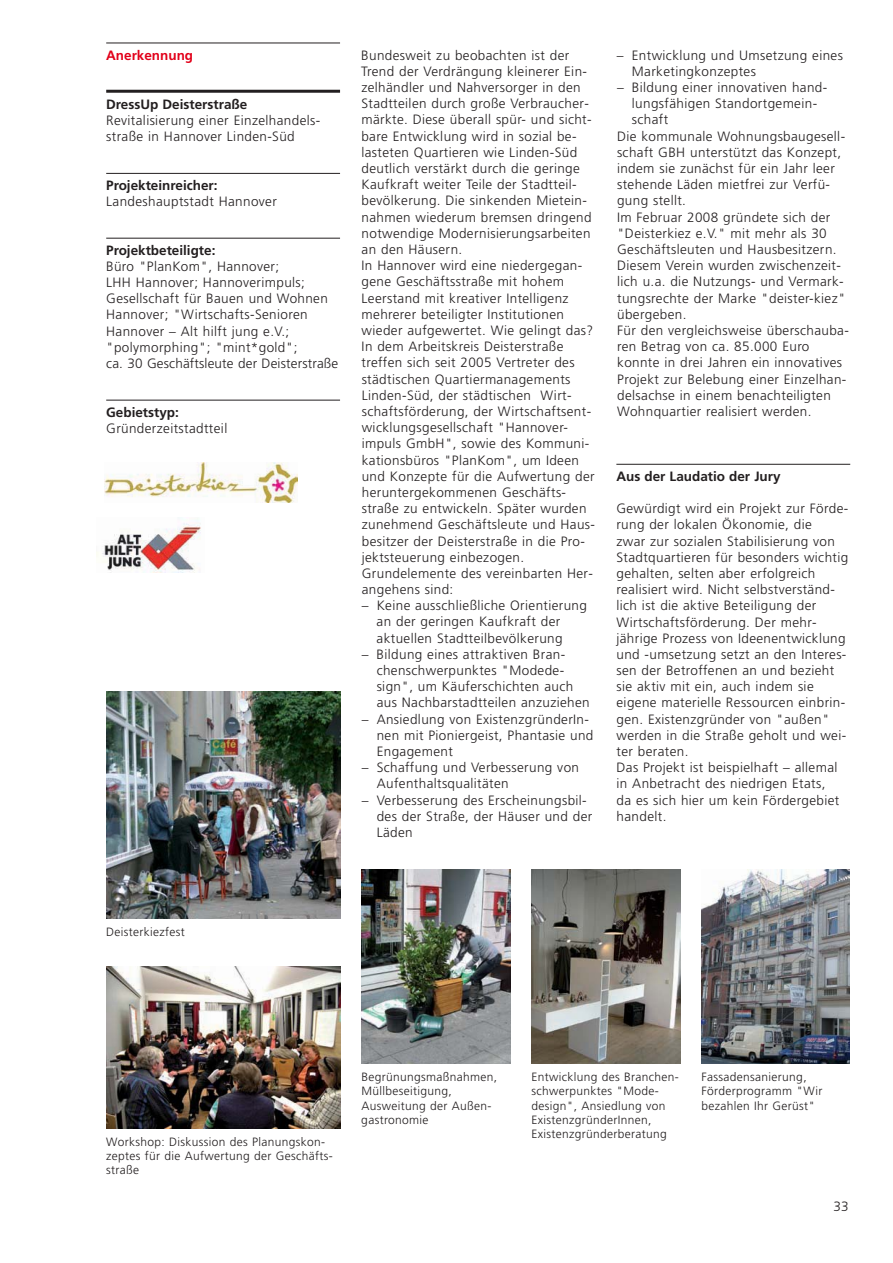
<style>
.page{position:relative;width:893px;height:1263px;background:#fff}
.page>*{position:absolute;margin:0;border:0;box-sizing:border-box;transform-origin:0 0}
.t1{font:300 13.5px/16.2px "Frutiger";letter-spacing:.03em;color:#231f20}
.t2{font:700 13.5px "Frutiger";color:#231f20}
.t3{font:700 13.5px "Frutiger";color:#e2001a}
.t4{font:300 12px/14.4px "Frutiger";letter-spacing:.03em;color:#231f20}
</style>
<div class="page">
<hr style="left:616px;top:464px;width:234px;height:1px;background:#231f20">
<hr style="left:106px;top:43px;width:234px;height:1px;background:#231f20">
<hr style="left:106px;top:90px;width:234px;height:3px;background:#231f20">
<hr style="left:106px;top:173px;width:234px;height:1px;background:#231f20">
<hr style="left:106px;top:238px;width:234px;height:1px;background:#231f20">
<hr style="left:106px;top:400px;width:234px;height:1px;background:#231f20">
<img style="left:104px;top:462px;width:193px;height:40px">
<img style="left:96px;top:517px;width:105px;height:56px">
<img style="left:106px;top:691px;width:234px;height:227px">
<img style="left:107px;top:967px;width:233px;height:162px">
<img style="left:701px;top:869px;width:148px;height:195px">
<img style="left:531px;top:869px;width:149px;height:195px">
<img style="left:361px;top:869px;width:149px;height:195px">
<p class="t3" style="left:106px;top:50px;width:88px">Anerkennung</p>
<p class="t2" style="left:106px;top:99px;width:143px">DressUp Deisterstraße</p>
<p class="t1" style="left:106px;top:113px;width:216px">Revitalisierung einer Einzelhandels&shy;straße in Hannover Linden-Süd</p>
<p class="t2" style="left:106px;top:180px;width:113px">Projekteinreicher:</p>
<p class="t1" style="left:106px;top:194px;width:172px">Landeshauptstadt Hannover</p>
<p class="t2" style="left:106px;top:245px;width:111px">Projektbeteiligte:</p>
<p class="t1" style="left:106px;top:259px;width:234px">Büro "PlanKom", Hannover;<br>LHH Hannover; Hannoverimpuls; Gesellschaft für Bauen und Wohnen Hannover; "Wirtschafts-Senioren Hannover – Alt hilft jung e.V.; "polymorphing"; "mint*gold";<br>ca. 30 Geschäftsleute der Deisterstraße</p>
<p class="t2" style="left:106px;top:406px;width:74px">Gebietstyp:</p>
<p class="t1" style="left:106px;top:421px;width:123px">Gründerzeitstadtteil</p>
<p class="t1" style="left:361px;top:48px;width:235px">Bundesweit zu beobachten ist der Trend der Verdrängung kleinerer Ein&shy;zelhändler und Nahversorger in den Stadtteilen durch große Verbraucher&shy;märkte. Diese überall spür- und sicht&shy;bare Entwicklung wird in sozial be&shy;lasteten Quartieren wie Linden-Süd deutlich verstärkt durch die geringe Kaufkraft weiter Teile der Stadtteil&shy;bevölkerung. Die sinkenden Mietein&shy;nahmen wiederum bremsen dringend notwendige Modernisierungsarbeiten an den Häusern.<br>In Hannover wird eine niedergegan&shy;gene Geschäftsstraße mit hohem Leerstand mit kreativer Intelligenz mehrerer beteiligter Institutionen wieder aufgewertet. Wie gelingt das?<br>In dem Arbeitskreis Deisterstraße treffen sich seit 2005 Vertreter des städtischen Quartiermanagements Linden-Süd, der städtischen Wirt&shy;schaftsförderung, der Wirtschaftsent&shy;wicklungsgesellschaft "Hannover&shy;impuls GmbH", sowie des Kommuni&shy;kationsbüros "PlanKom", um Ideen und Konzepte für die Aufwertung der heruntergekommenen Geschäfts&shy;straße zu entwickeln. Später wurden zunehmend Geschäftsleute und Haus&shy;besitzer der Deisterstraße in die Pro&shy;jektsteuerung einbezogen.<br>Grundelemente des vereinbarten Her&shy;angehens sind:</p>
<p class="t1" style="left:377px;top:599px;width:212px;text-indent:-15px">– Keine ausschließliche Orientierung an der geringen Kaufkraft der aktuellen Stadtteilbevölkerung</p>
<p class="t1" style="left:377px;top:647px;width:215px;text-indent:-15px">– Bildung eines attraktiven Bran&shy;chenschwerpunktes "Modede&shy;sign", um Käuferschichten auch aus Nachbarstadtteilen anzuziehen</p>
<p class="t1" style="left:377px;top:712px;width:218px;text-indent:-15px">– Ansiedlung von ExistenzgründerIn&shy;nen mit Pioniergeist, Phantasie und<br>Engagement</p>
<p class="t1" style="left:377px;top:761px;width:204px;text-indent:-15px">– Schaffung und Verbesserung von<br>Aufenthaltsqualitäten</p>
<p class="t1" style="left:377px;top:793px;width:217px;text-indent:-15px">– Verbesserung des Erscheinungsbil&shy;des der Straße, der Häuser und der<br>Läden</p>
<p class="t1" style="left:632px;top:48px;width:213px;text-indent:-15px">– Entwicklung und Umsetzung eines<br>Marketingkonzeptes</p>
<p class="t1" style="left:617px;top:80px;width:212px">– Bildung einer innovativen hand-</p>
<p class="t1" style="left:632px;top:96px;width:187px">lungsfähigen Standortgemein-</p>
<p class="t1" style="left:632px;top:113px;width:38px">schaft</p>
<p class="t1" style="left:617px;top:129px;width:230px">Die kommunale Wohnungsbaugesell-</p>
<p class="t1" style="left:617px;top:145px;width:226px">schaft GBH unterstützt das Konzept,</p>
<p class="t1" style="left:617px;top:161px;width:219px">indem sie zunächst für ein Jahr leer</p>
<p class="t1" style="left:617px;top:177px;width:215px">stehende Läden mietfrei zur Verfü-</p>
<p class="t1" style="left:617px;top:194px;width:70px">gung stellt.</p>
<p class="t1" style="left:617px;top:210px;width:215px">Im Februar 2008 gründete sich der</p>
<p class="t1" style="left:617px;top:226px;width:211px">"Deisterkiez e.V." mit mehr als 30</p>
<p class="t1" style="left:617px;top:242px;width:221px">Geschäftsleuten und Hausbesitzern.</p>
<p class="t1" style="left:617px;top:258px;width:225px">Diesem Verein wurden zwischenzeit-</p>
<p class="t1" style="left:617px;top:275px;width:228px">lich u.a. die Nutzungs- und Vermark-</p>
<p class="t1" style="left:617px;top:291px;width:230px">tungsrechte der Marke "deister-kiez"</p>
<p class="t1" style="left:617px;top:307px;width:71px">übergeben.</p>
<p class="t1" style="left:617px;top:323px;width:233px">Für den vergleichsweise überschauba-</p>
<p class="t1" style="left:617px;top:339px;width:194px">ren Betrag von ca. 85.000 Euro</p>
<p class="t1" style="left:617px;top:356px;width:226px">konnte in drei Jahren ein innovatives</p>
<p class="t1" style="left:617px;top:372px;width:231px">Projekt zur Belebung einer Einzelhan-</p>
<p class="t1" style="left:617px;top:388px;width:215px">delsachse in einem benachteiligten</p>
<p class="t1" style="left:617px;top:404px;width:196px">Wohnquartier realisiert werden.</p>
<p class="t2" style="left:616px;top:471px;width:166px">Aus der Laudatio der Jury</p>
<p class="t1" style="left:616px;top:501px;width:233px">Gewürdigt wird ein Projekt zur Förde&shy;rung der lokalen Ökonomie, die<br>zwar zur sozialen Stabilisierung von Stadtquartieren für besonders wichtig gehalten, selten aber erfolgreich realisiert wird. Nicht selbstverständ&shy;lich ist die aktive Beteiligung der Wirtschaftsförderung. Der mehr&shy;jährige Prozess von Ideenentwicklung und -umsetzung setzt an den Interes&shy;sen der Betroffenen an und bezieht sie aktiv mit ein, auch indem sie eigene materielle Ressourcen einbrin&shy;gen. Existenzgründer von "außen" werden in die Straße geholt und wei&shy;ter beraten.<br>Das Projekt ist beispielhaft – allemal in Anbetracht des niedrigen Etats,<br>da es sich hier um kein Fördergebiet handelt.</p>
<p class="t4" style="left:106px;top:925px;width:80px">Deisterkiezfest</p>
<p class="t4" style="left:106px;top:1135px;width:228px">Workshop: Diskussion des Planungskon&shy;zeptes für die Aufwertung der Geschäfts&shy;straße</p>
<p class="t4" style="left:361px;top:1070px;width:137px">Begrünungsmaßnahmen,<br>Müllbeseitigung,<br>Ausweitung der Außen&shy;gastronomie</p>
<p class="t4" style="left:701px;top:1070px;width:122px">Fassadensanierung,<br>Förderprogramm "Wir bezahlen Ihr Gerüst"</p>
<p class="t4" style="left:531px;top:1070px;width:149px">Entwicklung des Branchen&shy;schwerpunktes "Mode&shy;design", Ansiedlung von<br>ExistenzgründerInnen,<br>Existenzgründerberatung</p>
<p class="t1" style="left:833px;top:1199px;width:17px">33</p>
</div>
